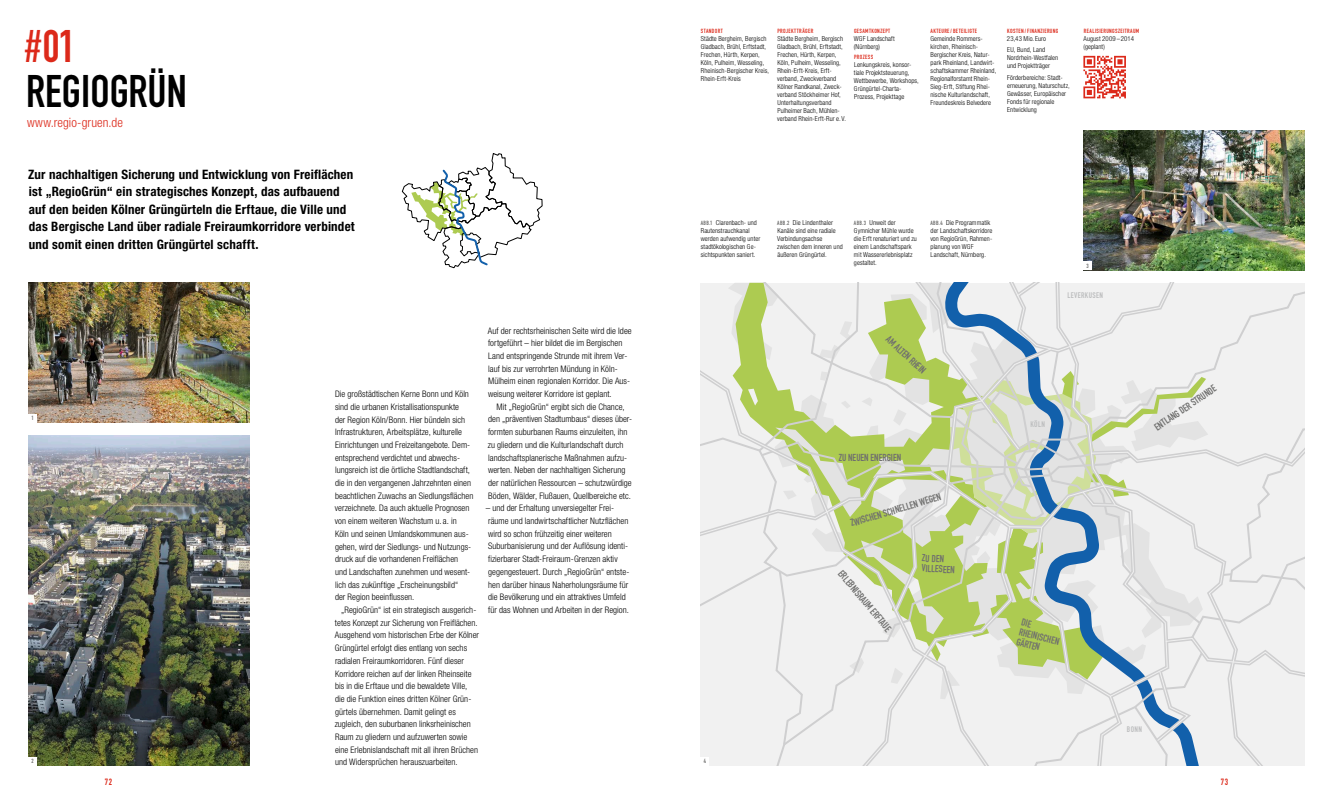
<style>
.page{position:relative;width:1333px;height:808px;background:#fff}
.page>*{position:absolute;margin:0;border:0;box-sizing:border-box;transform-origin:0 0}
.t1{font:45px "DIN Engschrift";color:#000}
.t2{font:45px "DIN Engschrift";color:#dc291a}
.t3{font:700 condensed 13px/17.5px "Helvetica Neue";letter-spacing:.015em;color:#000}
.t4{font:300 condensed 13px "Helvetica Neue";letter-spacing:.005em;color:#dc291a}
.t5{font:10px/10px "DIN Engschrift";color:#6f6f6e}
.t6{font:300 condensed 9px/12.7px "Helvetica Neue";letter-spacing:.005em;color:#000}
.t7{font:9px "DIN Engschrift";color:#dc291a}
.t8{font:8px "DIN Engschrift";letter-spacing:.05em;color:#bbbcbd}
.t9{font:300 condensed 6.8px/8px "Helvetica Neue";letter-spacing:.01em;color:#000}
.t10{font:6px "DIN Engschrift";letter-spacing:.065em;color:#dc291a}
.t11{font:6px "DIN Engschrift";color:#6a6a69}
.s1{font-family:"DIN Engschrift";font-weight:400;font-stretch:normal;font-size:6px;color:#6a6a69}
</style>
<div class="page">
<svg style="left:700px;top:283px;width:604px;height:482px"></svg>
<img style="left:28px;top:435px;width:221px;height:330px">
<img style="left:1083px;top:130px;width:221px;height:140px">
<img style="left:28px;top:283px;width:221px;height:139px">
<svg style="left:402px;top:153px;width:140px;height:116px"></svg>
<svg style="left:1083px;top:56px;width:42px;height:42px"></svg>
<div style="left:700px;top:757px;width:9px;height:8px;background:#fff"></div>
<div style="left:28px;top:757px;width:9px;height:8px;background:#fff"></div>
<div style="left:1083px;top:262px;width:8px;height:8px;background:#fff"></div>
<div style="left:28px;top:414px;width:9px;height:8px;background:#fff"></div>
<h1 class="t2" style="left:25px;top:20px;width:52px">#01</h1>
<h1 class="t1" style="left:26px;top:65px;width:162px">REGIOGRÜN</h1>
<h2 class="t4" style="left:27px;top:115px;width:97px">www.regio-gruen.de</h2>
<p class="t10" style="left:701px;top:27px;width:23px">STANDORT</p>
<p class="t9" style="left:700px;top:34px;width:70px">Städte Bergheim, Bergisch<br>Gladbach, Brühl, Erftstadt,<br>Frechen, Hürth, Kerpen,<br>Köln, Pulheim, Wesseling,<br>Rheinisch-Bergischer Kreis,<br>Rhein-Erft-Kreis</p>
<p class="t10" style="left:777px;top:27px;width:36px">PROJEKTTRÄGER</p>
<p class="t9" style="left:777px;top:34px;width:70px">Städte Bergheim, Bergisch<br>Gladbach, Brühl, Erftstadt,<br>Frechen, Hürth, Kerpen,<br>Köln, Pulheim, Wesseling,<br>Rhein-Erft-Kreis, Erft&shy;verband, Zweckverband<br>Kölner Randkanal, Zweck&shy;verband Stöckheimer Hof,<br>Unterhaltungsverband<br>Pulheimer Bach, Mühlen&shy;verband Rhein-Erft-Rur e.V.</p>
<p class="t10" style="left:854px;top:27px;width:38px">GESAMTKONZEPT</p>
<p class="t9" style="left:853px;top:34px;width:42px">WGF Landschaft (Nürnberg)</p>
<p class="t10" style="left:854px;top:53px;width:4px">PROZ</p>
<p class="t10" style="left:865px;top:53px;width:9px">ESS</p>
<p class="t9" style="left:853px;top:60px;width:66px">Lenkungskreis, konsor&shy;tiale Projektsteuerung,<br>Wettbewerbe, Workshops,<br>Grüngürtel-Charta-<br>Prozess, Projekttage</p>
<p class="t10" style="left:930px;top:27px;width:48px">AKTEURE/ BETEILIGTE</p>
<p class="t9" style="left:930px;top:34px;width:67px">Gemeinde Rommers&shy;kirchen, Rheinisch-<br>Bergischer Kreis, Natur&shy;park Rheinland, Landwirt&shy;schaftskammer Rheinland,<br>Regionalforstamt Rhein-<br>Sieg-Erft, Stiftung Rhei&shy;nische Kulturlandschaft,<br>Freundeskreis Belvedere</p>
<p class="t10" style="left:1007px;top:27px;width:52px">KOSTEN / FINANZIERUNG</p>
<p class="t9" style="left:1006px;top:33px;width:41px;line-height:11.4px">23,43 Mio.Euro<br>EU, Bund, Land</p>
<p class="t9" style="left:1007px;top:54px;width:53px">Nordrhein-Westfalen und Projektträger</p>
<p class="t9" style="left:1007px;top:73px;width:64px">Förderbereiche: Stadt&shy;erneuerung, Naturschutz,<br>Gewässer, Europäischer<br>Fonds für regionale<br>Entwicklung</p>
<p class="t10" style="left:1083px;top:27px;width:48px">REALISIERUNGSZEITRAUM</p>
<p class="t9" style="left:1083px;top:34px;width:52px">August 2009–2014 (geplant)</p>
<p class="t3" style="left:28px;top:165px;width:328px">Zur nachhaltigen Sicherung und Entwicklung von Freiflächen ist „RegioGrün“ ein strategisches Konzept, das aufbauend auf den beiden Kölner Grüngürteln die Erftaue, die Ville und das Bergische Land über radiale Freiraumkorridore verbindet und somit einen dritten Grüngürtel schafft.</p>
<p class="t9" style="left:700px;top:218px;width:61px"><span class="s1">ABB.1</span> Clarenbach- und<br>Rautenstrauchkanal werden aufwendig unter stadtökologischen Ge&shy;sichtspunkten saniert.</p>
<p class="t9" style="left:777px;top:218px;width:67px"><span class="s1">ABB.2</span> Die Lindenthaler<br>Kanäle sind eine radiale<br>Verbindungsachse zwischen dem inneren und äußeren Grüngürtel.</p>
<p class="t9" style="left:853px;top:218px;width:65px"><span class="s1">ABB.3</span> Unweit der<br>Gymnicher Mühle wurde die Erft renaturiert und zu einem Landschaftspark mit Wassererlebnisplatz gestaltet.</p>
<p class="t9" style="left:930px;top:218px;width:64px"><span class="s1">ABB.4</span> Die Programmatik der Landschaftskorridore von RegioGrün, Rahmen&shy;planung von WGF<br>Landschaft, Nürnberg.</p>
<p class="t6" style="left:488px;top:324px;width:145px">Auf der rechtsrheinischen Seite wird die Idee fortgeführt – hier bildet die im Bergischen Land entspringende Strunde mit ihrem Ver&shy;lauf bis zur verrohrten Mündung in Köln-Mülheim einen regionalen Korridor. Die Aus&shy;weisung weiterer Korridore ist geplant.</p>
<p class="t6" style="left:488px;top:400px;width:146px;text-indent:9px">Mit „RegioGrün“ ergibt sich die Chance, den „präventiven Stadtumbaus“ dieses über&shy;formten suburbanen Raums einzuleiten, ihn zu gliedern und die Kulturlandschaft durch landschaftsplanerische Maßnahmen aufzu&shy;werten. Neben der nachhaltigen Sicherung der natürlichen Ressourcen – schutzwürdige Böden, Wälder, Flußauen, Quellbereiche etc.</p>
<p class="t6" style="left:486px;top:502px;width:145px">– und der Erhaltung unversiegelter Frei&shy;räume und landwirtschaftlicher Nutzflächen wird so schon frühzeitig einer weiteren Suburbanisierung und der Auflösung identi&shy;fizierbarer Stadt-Freiraum-Grenzen aktiv gegengesteuert. Durch „RegioGrün“ entste&shy;hen darüber hinaus Naherholungsräume für die Bevölkerung und ein attraktives Umfeld für das Wohnen und Arbeiten in der Region.</p>
<p class="t6" style="left:335px;top:387px;width:140px">Die großstädtischen Kerne Bonn und Köln sind die urbanen Kristallisationspunkte<br>der Region Köln/Bonn. Hier bündeln sich Infrastrukturen, Arbeitsplätze, kulturelle Einrichtungen und Freizeitangebote. Dem&shy;entsprechend verdichtet und abwechs&shy;lungsreich ist die örtliche Stadtlandschaft, die in den vergangenen Jahrzehnten einen beachtlichen Zuwachs an Siedlungsflächen verzeichnete. Da auch aktuelle Prognosen von einem weiteren Wachstum u. a. in<br>Köln und seinen Umlandskommunen aus&shy;gehen, wird der Siedlungs- und Nutzungs&shy;druck auf die vorhandenen Freiflächen<br>und Landschaften zunehmen und wesent&shy;lich das zukünftige „Erscheinungsbild“<br>der Region beeinflussen.</p>
<p class="t6" style="left:334px;top:603px;width:146px;text-indent:6px">„RegioGrün“ ist ein strategisch ausgerich&shy;tetes Konzept zur Sicherung von Freiflächen.<br>Ausgehend vom historischen Erbe der Kölner Grüngürtel erfolgt dies entlang von sechs radialen Freiraumkorridoren. Fünf dieser Korridore reichen auf der linken Rheinseite bis in die Erftaue und die bewaldete Ville,<br>die die Funktion eines dritten Kölner Grün&shy;gürtels übernehmen. Damit gelingt es zugleich, den suburbanen linksrheinischen Raum zu gliedern und aufzuwerten sowie eine Erlebnislandschaft mit all ihren Brüchen und Widersprüchen herauszuarbeiten.</p>
<p class="t11" style="left:31px;top:415px;width:4px">1</p>
<p class="t11" style="left:31px;top:758px;width:4px">2</p>
<p class="t11" style="left:703px;top:758px;width:4px">4</p>
<p class="t5" style="left:890px;top:334px;width:52px;rotate:43deg">AM ALTEN RHEIN</p>
<p class="t5" style="left:838px;top:452px;width:64px">ZU NEUEN ENERGIEN</p>
<p class="t5" style="left:849px;top:518px;width:95px;rotate:-16deg">ZWISCHEN SCHNELLEN WEGEN</p>
<p class="t5" style="left:922px;top:553px;width:35px;rotate:3deg">ZU DEN<br>VILLESEEN</p>
<p class="t5" style="left:843px;top:568px;width:78px;rotate:50deg">ERLEBNISRAUM ERFTAUE</p>
<p class="t11" style="left:1086px;top:262px;width:4px">3</p>
<p class="t8" style="left:1067px;top:291px;width:37px">LEVERKUSEN</p>
<p class="t8" style="left:1030px;top:419px;width:16px">KÖLN</p>
<p class="t5" style="left:1023px;top:617px;width:43px;rotate:15deg">DIE<br>RHEINISCHEN<br>GÄRTEN</p>
<p class="t5" style="left:1152px;top:424px;width:74px;rotate:-34deg">ENTLANG DER STRUNDE</p>
<p class="t8" style="left:1126px;top:725px;width:17px">BONN</p>
<p class="t7" style="left:105px;top:776px;width:9px">72</p>
<p class="t7" style="left:1220px;top:776px;width:9px">73</p>
</div>
